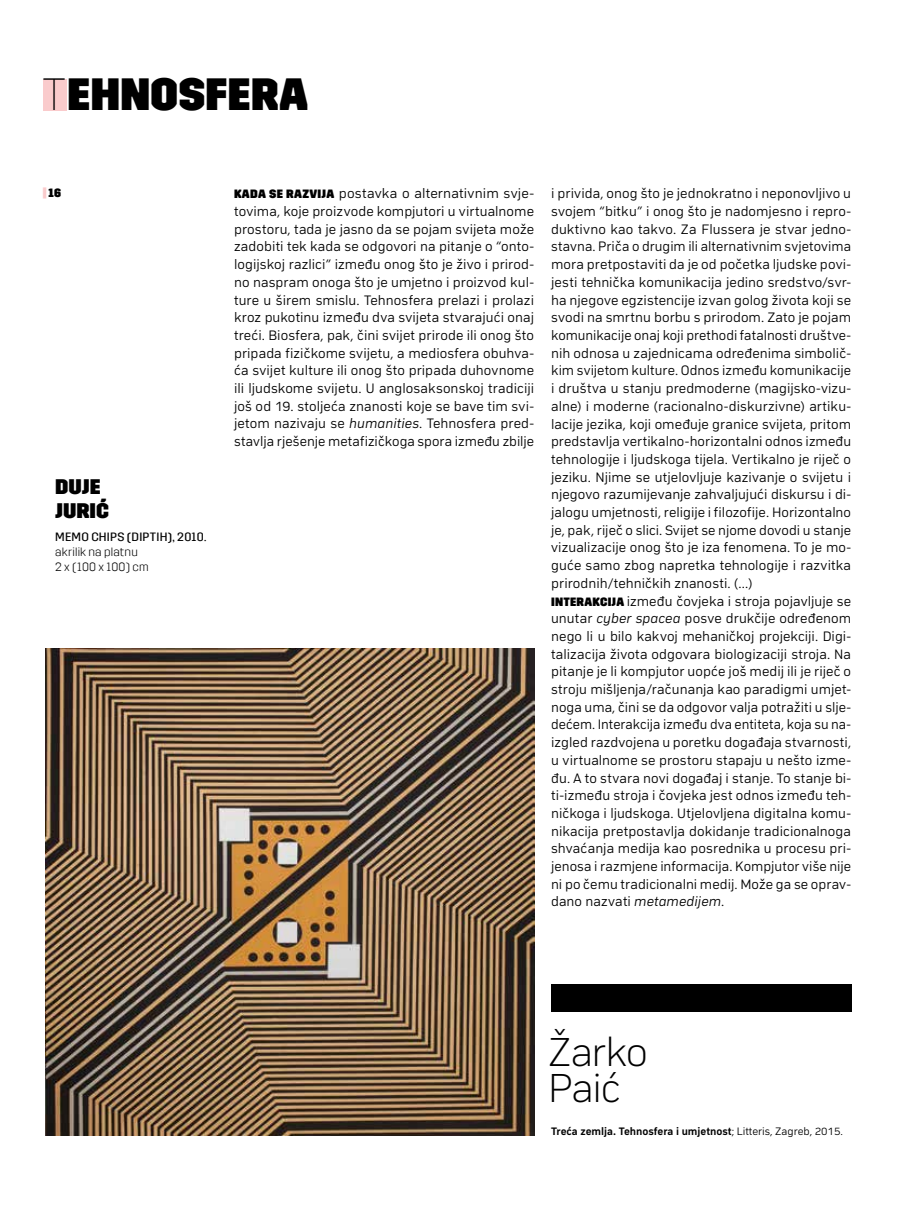
<style>
.page{position:relative;width:915px;height:1212px;background:#fff}
.page>*{position:absolute;margin:0;border:0;box-sizing:border-box;transform-origin:0 0}
.t1{font:700 45px "Trim Web Extra";letter-spacing:-.005em;color:#000}
.t2{font:200 42px/36px "Compasse";letter-spacing:-.03em;color:#000}
.t3{font:700 21px/24px "Trim Web Extra";color:#000}
.t4{font:300 14.25px/17.7px "Compasse";letter-spacing:.005em;color:#000;text-align:justify}
.t5{font:12px/15px "Trim Web Light";letter-spacing:.015em;color:#000}
.t6{font:12px "Trim Web Regular";letter-spacing:.02em;color:#000}
.t7{font:700 12px "Trim Web Extra";color:#000}
.t8{font:700 11.25px "Compasse";color:#000}
.s1{font-family:"Trim Web Thin";font-weight:400}
.s2{color:#facbcc}
.s3{font-family:"Trim Web Extra";font-weight:700;font-size:12px}
.s4{font-style:italic}
.s5{font-weight:300}
</style>
<div class="page">
<div style="left:44px;top:79px;width:23px;height:31px;background:#facbcc"></div>
<img style="left:45px;top:648px;width:489px;height:487px">
<div style="left:551px;top:984px;width:299px;height:28px;background:#000"></div>
<h1 class="t1" style="left:43px;top:69px;width:267px"><span class="s1">T</span>EHNOSFERA</h1>
<p class="t7" style="left:43px;top:185px;width:20px"><span class="s2">|</span>16</p>
<h3 class="t3" style="left:55px;top:475px;width:55px">DUJE<br>JURIĆ</h3>
<p class="t6" style="left:55px;top:530px;width:153px">MEMO CHIPS (DIPTIH), 2010.</p>
<p class="t5" style="left:55px;top:545px;width:95px">akrilik na platnu<br>2 x (100 x 100) cm</p>
<p class="t4" style="left:234px;top:184px;width:301px"><span class="s3">KADA SE RAZVIJA</span> postavka o alternativnim svje&shy;tovima, koje proizvode kompjutori u virtualnome prostoru, tada je jasno da se pojam svijeta može zadobiti tek kada se odgovori na pitanje o “onto&shy;logijskoj razlici” između onog što je živo i prirod&shy;no naspram onoga što je umjetno i proizvod kul&shy;ture u širem smislu. Tehnosfera prelazi i prolazi kroz pukotinu između dva svijeta stvarajući onaj treći. Biosfera, pak, čini svijet prirode ili onog što pripada fizičkome svijetu, a mediosfera obuhva&shy;ća svijet kulture ili onog što pripada duhovnome ili ljudskome svijetu. U anglosaksonskoj tradiciji još od 19. stoljeća znanosti koje se bave tim svi&shy;jetom nazivaju se <span class="s4">humanities</span>. Tehnosfera pred&shy;stavlja rješenje metafizičkoga spora između zbilje</p>
<p class="t4" style="left:551px;top:184px;width:301px;text-align:left">i privida, onog što je jednokratno i neponovljivo u svojem “bitku” i onog što je nadomjesno i repro&shy;duktivno kao takvo. Za Flussera je stvar jedno&shy;stavna. Priča o drugim ili alternativnim svjetovima mora pretpostaviti da je od početka ljudske povi&shy;jesti tehnička komunikacija jedino sredstvo/svr&shy;ha njegove egzistencije izvan golog života koji se svodi na smrtnu borbu s prirodom. Zato je pojam komunikacije onaj koji prethodi fatalnosti društve&shy;nih odnosa u zajednicama određenima simbolič&shy;kim svijetom kulture. Odnos između komunikacije i društva u stanju predmoderne (magijsko-vizu&shy;alne) i moderne (racionalno-diskurzivne) artiku&shy;lacije jezika, koji omeđuje granice svijeta, pritom predstavlja vertikalno-horizontalni odnos između tehnologije i ljudskoga tijela. Vertikalno je riječ o jeziku. Njime se utjelovljuje kazivanje o svijetu i njegovo razumijevanje zahvaljujući diskursu i di&shy;jalogu umjetnosti, religije i filozofije. Horizontalno je, pak, riječ o slici. Svijet se njome dovodi u stanje vizualizacije onog što je iza fenomena. To je mo&shy;guće samo zbog napretka tehnologije i razvitka prirodnih/tehničkih znanosti. (...)<br><span class="s3">INTERAKCIJA</span> između čovjeka i stroja pojavljuje se unutar <span class="s4">cyber spacea</span> posve drukčije određenom nego li u bilo kakvoj mehaničkoj projekciji. Digi&shy;talizacija života odgovara biologizaciji stroja. Na pitanje je li kompjutor uopće još medij ili je riječ o stroju mišljenja/računanja kao paradigmi umjet&shy;noga uma, čini se da odgovor valja potražiti u slje&shy;dećem. Interakcija između dva entiteta, koja su na&shy;izgled razdvojena u poretku događaja stvarnosti, u virtualnome se prostoru stapaju u nešto izme&shy;đu. A to stvara novi događaj i stanje. To stanje bi&shy;ti-između stroja i čovjeka jest odnos između teh&shy;ničkoga i ljudskoga. Utjelovljena digitalna komu&shy;nikacija pretpostavlja dokidanje tradicionalnoga shvaćanja medija kao posrednika u procesu pri&shy;jenosa i razmjene informacija. Kompjutor više nije ni po čemu tradicionalni medij. Može ga se oprav&shy;dano nazvati <span class="s4">metamedijem</span>.</p>
<h2 class="t2" style="left:548px;top:1033px;width:101px">Žarko<br>Paić</h2>
<p class="t8" style="left:551px;top:1125px;width:293px">Treća zemlja. Tehnosfera i umjetnost<span class="s5">; Litteris, Zagreb, 2015.</span></p>
</div>
